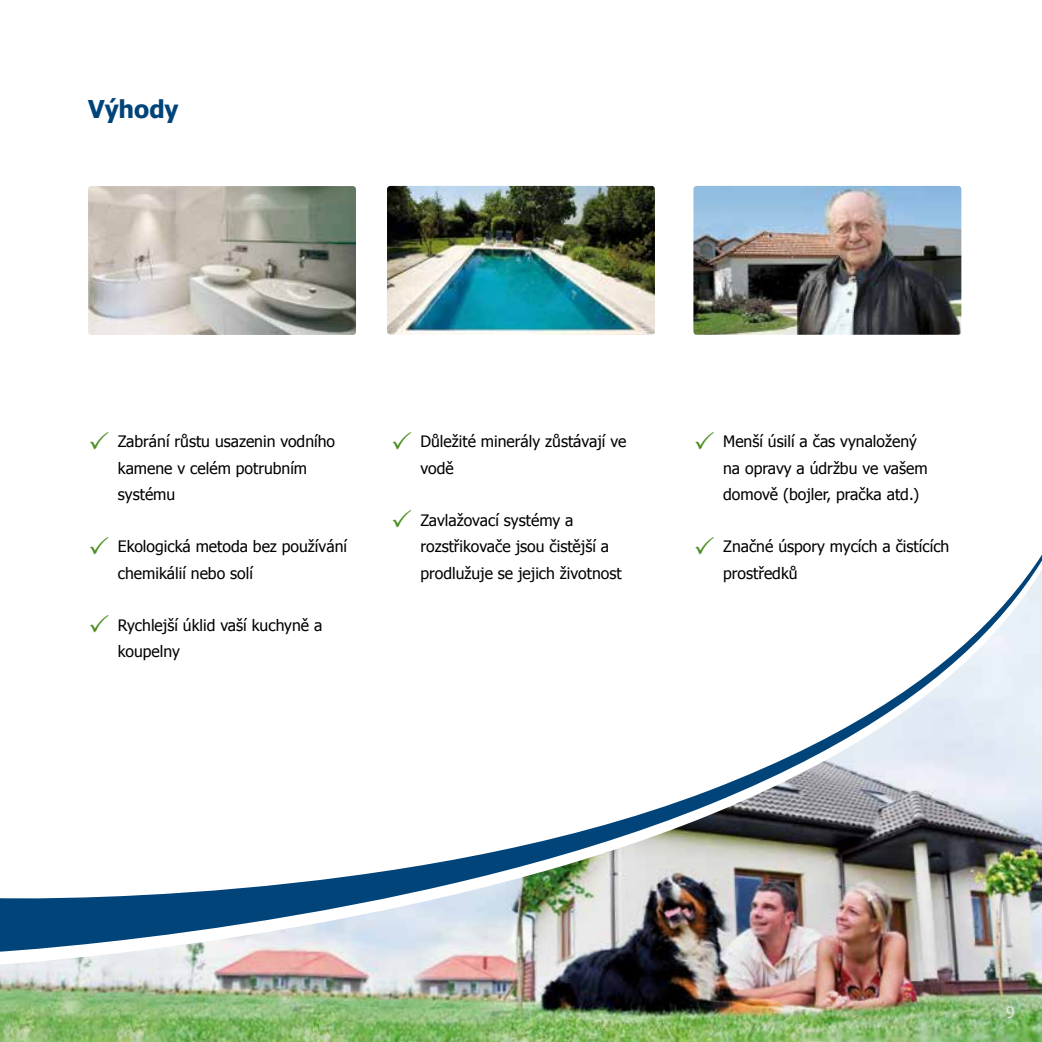
<style>
.page{position:relative;width:1042px;height:1042px;background:#fff}
.page>*{position:absolute;margin:0;border:0;box-sizing:border-box;transform-origin:0 0}
.t1{font:700 24.5px "Tahoma";letter-spacing:-.005em;color:#00447a}
.t2{font:15.75px/26.2px "Tahoma";color:#000}
.t3{font:15.75px "Tahoma";color:#e3e4e4}
</style>
<div class="page">
<img style="left:1px;top:964px;width:1041px;height:78px">
<img style="left:1px;top:951px;width:1041px;height:13px">
<svg style="left:1px;top:554px;width:1041px;height:397px"></svg>
<svg style="left:0;top:898px;width:1px;height:144px"></svg>
<img style="left:387px;top:186px;width:268px;height:149px">
<img style="left:693px;top:186px;width:268px;height:149px">
<img style="left:88px;top:186px;width:268px;height:149px">
<svg style="left:90px;top:614px;width:18px;height:19px"></svg>
<h1 class="t1" style="left:88px;top:92px;width:92px">Výhody</h1>
<p class="t2" style="left:118px;top:428px;width:219px">Zabrání růstu usazenin vodního kamene v celém potrubním systému</p>
<p class="t2" style="left:118px;top:533px;width:231px">Ekologická metoda bez používání chemikálií nebo solí</p>
<p class="t2" style="left:118px;top:611px;width:206px">Rychlejší úklid vaší kuchyně a koupelny</p>
<p class="t2" style="left:420px;top:428px;width:207px">Důležité minerály zůstávají ve vodě</p>
<p class="t2" style="left:420px;top:506px;width:203px">Zavlažovací systémy a rozstřikovače jsou čistější a prodlužuje se jejich životnost</p>
<p class="t2" style="left:723px;top:428px;width:206px">Menší úsilí a čas vynaložený na opravy a údržbu ve vašem domově (bojler, pračka atd.)</p>
<p class="t2" style="left:723px;top:533px;width:228px">Značné úspory mycích a čistících prostředků</p>
<p class="t3" style="left:1006px;top:1001px;width:10px">9</p>
</div>
